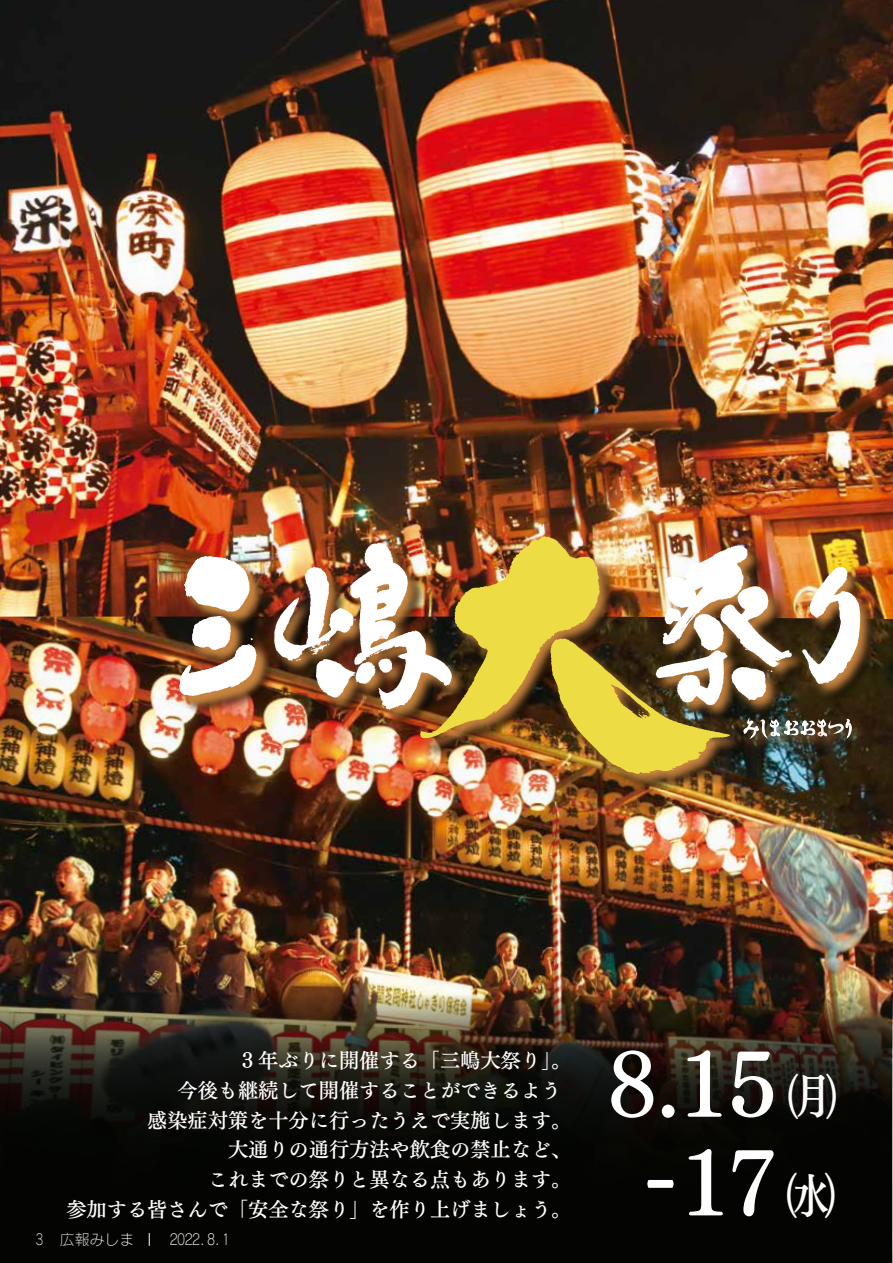
<style>
.page{position:relative;width:893px;height:1263px;background:#fff}
.page>*{position:absolute;margin:0;border:0;box-sizing:border-box;transform-origin:0 0}
.t1{font:85.2px/98.7px "UD Mincho Pro DB";color:#fff;text-align:center}
.t2{font:20.25px "UD Mincho Pro DB";color:#fff}
.t3{font:14.85px "Rodin Cattleya Pro L";color:#fff}
.t4{font:14.85px "Rodin Cattleya Pro L";color:#fff;scale:.8 1}
.s1{font-size:48.9px}
.s2{font-size:114.15px}
</style>
<div class="page">
<img style="left:0;top:0;width:893px;height:617px">
<img style="left:0;top:617px;width:893px;height:376px">
<svg style="left:0;top:993px;width:893px;height:270px;background:#19140e"></svg>
<div style="left:183px;top:541px;width:697px;height:253px;background:#000;opacity:.83"></div>
<svg style="left:745px;top:752px;width:29px;height:1px"></svg>
<svg style="left:852px;top:718px;width:15px;height:34px"></svg>
<img style="left:745px;top:717px;width:107px;height:35px">
<img style="left:807px;top:565px;width:69px;height:134px">
<img style="left:807px;top:567px;width:53px;height:117px">
<img style="left:745px;top:543px;width:62px;height:178px">
<img style="left:745px;top:546px;width:47px;height:159px">
<img style="left:272px;top:541px;width:146px;height:184px">
<img style="left:274px;top:542px;width:144px;height:168px">
<img style="left:177px;top:554px;width:95px;height:158px">
<img style="left:180px;top:556px;width:77px;height:140px">
<img style="left:418px;top:535px;width:327px;height:254px">
<img style="left:420px;top:536px;width:314px;height:238px">
<svg style="left:149px;top:1233px;width:1px;height:13px"></svg>
<p class="t2" style="left:242px;top:1044px;width:331px">3 年ぶりに開催する「三嶋大祭り」。</p>
<p class="t2" style="left:178px;top:1074px;width:385px">今後も継続して開催することができるよう</p>
<p class="t2" style="left:147px;top:1104px;width:426px">感染症対策を十分に行ったうえで実施します。</p>
<p class="t2" style="left:228px;top:1134px;width:345px">大通りの通行方法や飲食の禁止など、</p>
<p class="t2" style="left:208px;top:1163px;width:365px">これまでの祭りと異なる点もあります。</p>
<p class="t2" style="left:66px;top:1193px;width:506px">参加する皆さんで「安全な祭り」を作り上げましょう。</p>
<p class="t4" style="left:36px;top:1230px;width:125px">3 広報みしま</p>
<p class="t3" style="left:170px;top:1230px;width:56px">２０２2．8．１</p>
<h1 class="t1" style="left:608px;top:1035px;width:230px">8.15 <span class="s1">㈪</span><span class="s2">-</span>17 <span class="s1">㈬</span></h1>
</div>
